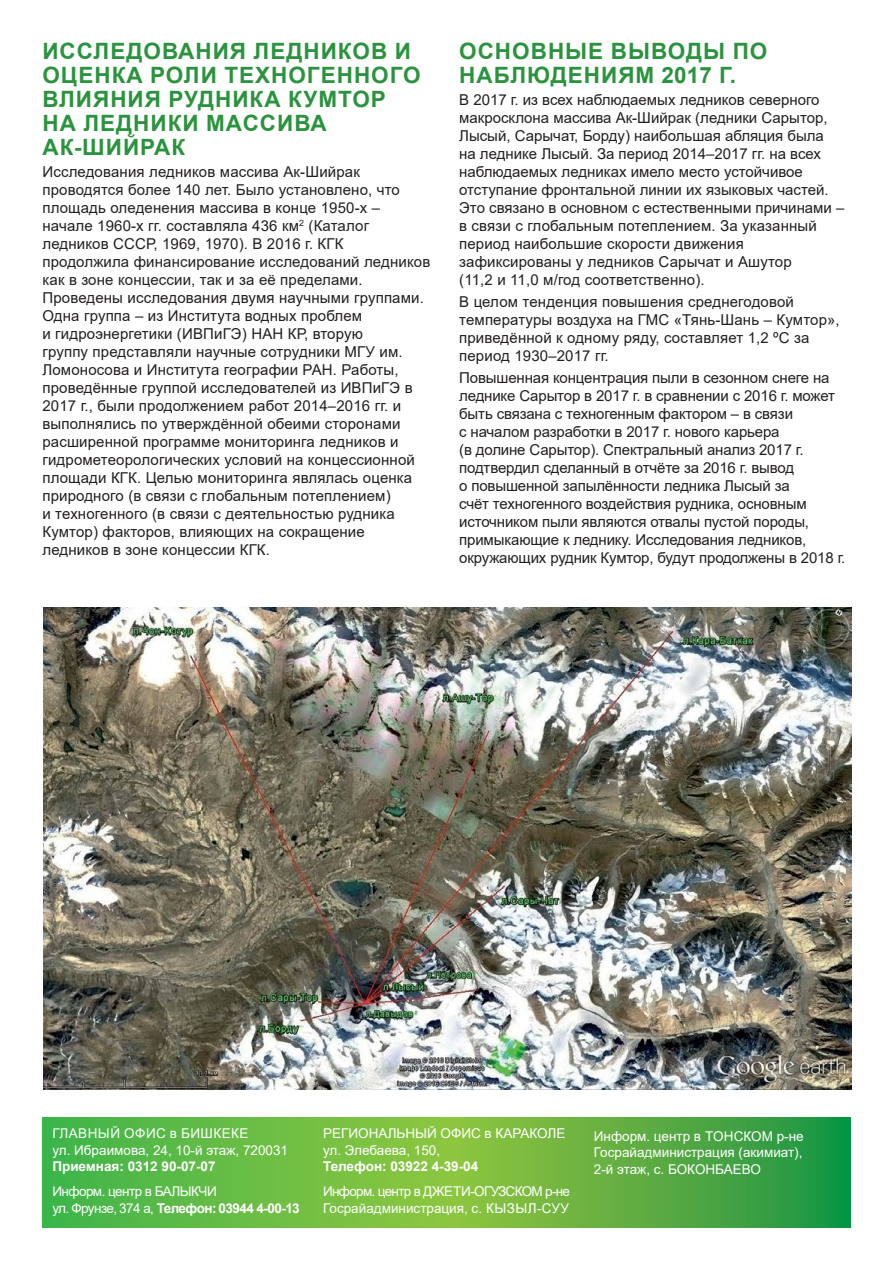
<style>
.page{position:relative;width:893px;height:1263px;background:#fff}
.page>*{position:absolute;margin:0;border:0;box-sizing:border-box;transform-origin:0 0}
.t1{font:700 22.5px/24px "Arial";letter-spacing:.045em;color:#2b933e}
.t2{font:15px/18px "Arial";color:#231f20}
.t3{font:13.5px/16.5px "Arial";color:#fff}
.t4{font:700 13.5px "Arial";color:#fff}
.t5{font:700 13.5px/16.5px "Arial";letter-spacing:-.04em;color:#fff}
.t6{font:13.5px "Arial";letter-spacing:-.05em;color:#fff}
.t7{font:13.5px "Arial";letter-spacing:-.04em;color:#fff}
.s1{font-weight:400}
</style>
<div class="page">
<img style="left:43px;top:607px;width:808px;height:482px">
<svg style="left:42px;top:1117px;width:808px;height:110px;background:#5fb443"></svg>
<h1 class="t1" style="left:42px;top:39px;width:170px">Исследо вания</h1>
<h1 class="t1" style="left:254px;top:39px;width:67px">леднико</h1>
<h1 class="t1" style="left:371px;top:39px;width:38px">в и</h1>
<h1 class="t1" style="left:42px;top:63px;width:53px">оценк</h1>
<h1 class="t1" style="left:126px;top:63px;width:57px">а роли</h1>
<h1 class="t1" style="left:224px;top:63px;width:114px">техно генно</h1>
<h1 class="t1" style="left:390px;top:63px;width:29px">го</h1>
<h1 class="t1" style="left:42px;top:87px;width:35px">влияния</h1>
<h1 class="t1" style="left:168px;top:87px;width:64px">рудник</h1>
<h1 class="t1" style="left:264px;top:87px;width:123px">а Кумтор</h1>
<h1 class="t1" style="left:42px;top:111px;width:108px">на ледники</h1>
<h1 class="t1" style="left:206px;top:111px;width:122px">массива</h1>
<h1 class="t1" style="left:42px;top:135px;width:142px">Ак-Ши йрак</h1>
<p class="t2" style="left:42px;top:163px;width:359px">Исследования ледников массива Ак-Шийрак проводятся более 140 лет. Было установлено, что площадь оледенения массива в конце 1950-х – начале 1960-х гг. составляла 436 км<sup>2</sup> (Каталог ледников ССС</p>
<p class="t2" style="left:42px;top:235px;width:389px;text-indent:104px">Р, 1969, 1970). В 2016 г. КГК продолжила финансирование исследований ледников как в зоне концессии, так и за её пределами.<br>П роведены исследования двумя научными группами.<br>Одна группа – из И нститута водных проблем<br>и гидроэнергетики (ИВП</p>
<p class="t2" style="left:214px;top:325px;width:49px">иГЭ) НАН</p>
<p class="t2" style="left:42px;top:325px;width:362px;text-indent:245px">КР, вторую группу представляли научные сотрудники МГУ им.<br>Ломоносова и И нститута географии РАН . Работы, проведённые группой исследователей из ИВП</p>
<p class="t2" style="left:42px;top:379px;width:374px;text-indent:330px">иГЭ в 2017 г., были продолжением работ 2014–2016 гг. и выполнялись по утверждённой обеими сторонами расширенной программе мониторинга ледников и гидрометеорологических условий на концессионной площади КГК. Целью мониторинга являлась оценка природного (в связи с глобальным потеплением)<br>и техногенного (в связи с деятельностью рудника Кумтор) факторов, влияющих на сокращение ледников в зоне концессии КГК.</p>
<h1 class="t1" style="left:459px;top:39px;width:291px">Основные выводы по наблюдениям</h1>
<h1 class="t1" style="left:661px;top:63px;width:76px">2017 г.</h1>
<p class="t2" style="left:459px;top:91px;width:387px">В 2017 г. из всех наблюдаемых ледников северного макросклона массива Ак-Шийрак (ледники Сарытор, Лысый, Сарычат, Борду) наибольшая абляция была<br>на леднике Лысый. За период 2014–2017 гг. на всех наблюдаемых ледниках имело место устойчивое отступание фронтальной линии их языковых частей.<br>Это связано в основном с естественными причинами – в связи с глобальным потеплением. За указанный период наибольшие скорости движения зафиксированы у ледников Сарычат и Ашутор<br>(11,2 и 11,0 м/год соответственно).</p>
<p class="t2" style="left:459px;top:293px;width:382px">В целом тенденция повышения среднегодовой температуры воздуха на ГМС «Тянь-Шань – Кумтор», приведённой к одному ряду, составляет 1,2 ºС за период 1930–2017 гг.</p>
<p class="t2" style="left:459px;top:369px;width:388px">Повышенная концентрация пыли в сезонном снеге на леднике Сарытор в 2017 г. в сравнении с 2016 г. может быть связана с техногенным фактором – в связи<br>с началом разработки в 2017 г. нового карьера<br>(в долине Сарытор). Спектральный анализ 2017 г. подтвердил сделанный в отчёте за 2016 г. вывод<br>о повышенной запылённости ледника Лысый за<br>счёт техногенного воздействия рудника, основным источником пыли являются отвалы пустой породы, примыкающие к леднику. Исследования ледников, окружающих рудник Кумтор, будут продолжены в 2018 г.</p>
<p class="t3" style="left:52px;top:1125px;width:237px">главный офис в Биш кеке<br>ул. Ибраимова, 24, 10-й этаж, 720031</p>
<p class="t4" style="left:52px;top:1157px;width:165px">Приемная: 0312 90-07-07</p>
<p class="t7" style="left:52px;top:1182px;width:121px">И нформ. центр в БАЛЫК</p>
<p class="t5" style="left:52px;top:1183px;width:249px;text-indent:146px"><span class="s1">ЧИ<br>ул. Фрунзе, 374 а,</span> Телефон: 03944 4-00-13</p>
<p class="t3" style="left:323px;top:1125px;width:56px">РЕГИОНАЛЬНЫЙ</p>
<p class="t3" style="left:441px;top:1125px;width:117px">ОФИС в КАРАКОЛЕ</p>
<p class="t3" style="left:323px;top:1142px;width:119px">ул. Элебаева, 150,</p>
<p class="t4" style="left:323px;top:1157px;width:157px">Телефон: 03922 4-39-04</p>
<p class="t6" style="left:323px;top:1182px;width:177px">И нформ. центр в Джети-ОГУЗСК</p>
<p class="t3" style="left:323px;top:1183px;width:248px;text-align:right">ОМ р-не<br>Госрайадминистрация, с. Кызыл-Суу</p>
<p class="t3" style="left:594px;top:1127px;width:211px;text-align:justify;text-indent:157px">ОМ р-не Госрайадминистрация (акимиат), 2-й этаж, с. БОКОН БАЕВ</p>
<p class="t3" style="left:594px;top:1127px;width:140px">И нформ. центр в то НСК</p>
<p class="t3" style="left:750px;top:1160px;width:12px">О</p>
</div>
